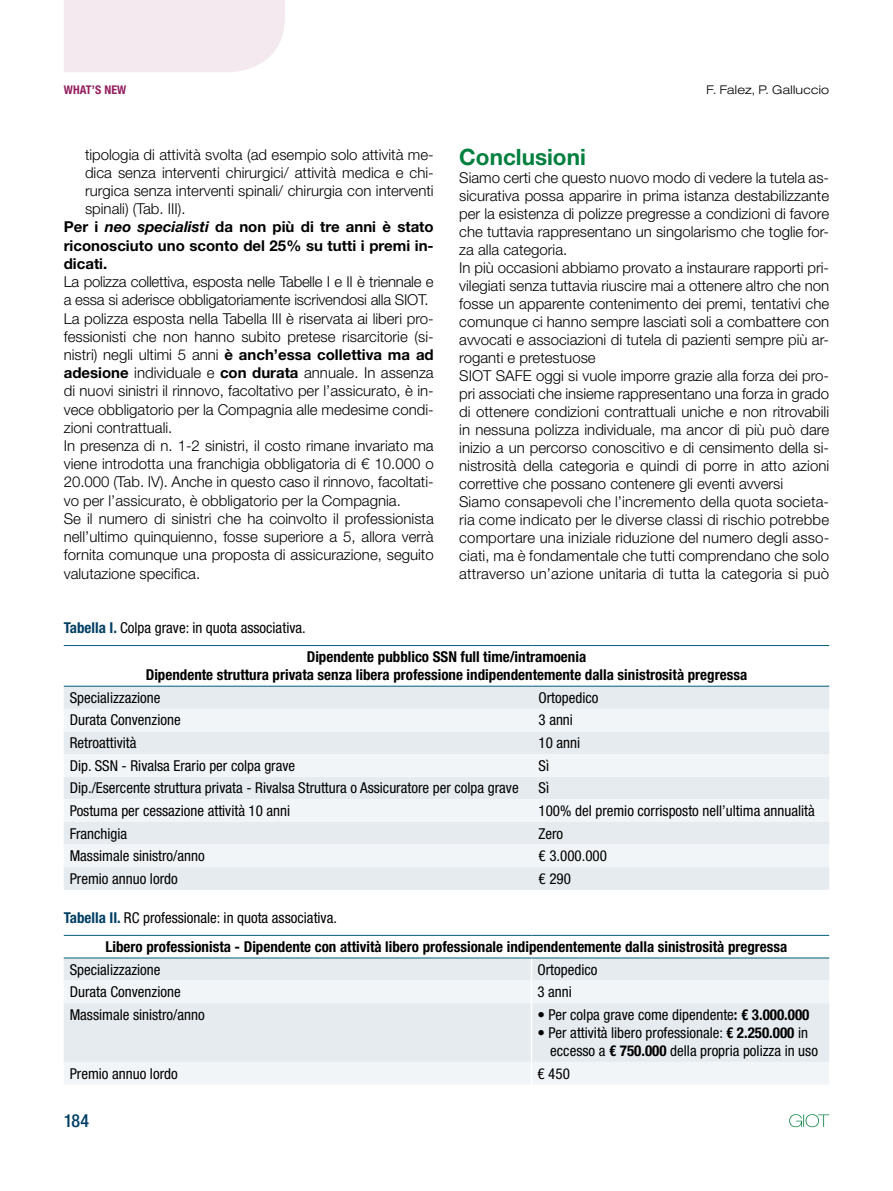
<style>
.page{position:relative;width:893px;height:1191px;background:#fff}
.page>*{position:absolute;margin:0;border:0;box-sizing:border-box;transform-origin:0 0}
.t1{font:700 22.5px "Helvetica Neue LT Std";color:#007f3e}
.t2{font:500 condensed 18px "Helvetica Neue LT Std";color:#003e64}
.t3{font:300 15px/18px "Helvetica Neue LT Std";color:#000}
.t4{font:condensed 15px/18px "Helvetica Neue LT Std";color:#000}
.t5{font:700 condensed 15px/18px "Helvetica Neue LT Std";color:#000;text-align:center}
.t6{font:700 15px "Helvetica Neue LT Std";color:#000}
.t7{font:300 expanded 12px "Helvetica Neue LT Std";letter-spacing:.025em;color:#000}
.t8{font:700 condensed 12px "Helvetica Neue LT Std";letter-spacing:.01em;color:#941f5e}
.s1{font-style:italic}
.s2{font-weight:700}
.s3{font-weight:700;color:#003e64}
.s4{color:#003e64}
.s5{font-weight:400}
</style>
<div class="page">
<div style="left:64px;top:0;width:221px;height:72px;background:#f3e9ee"></div>
<svg style="left:789px;top:1114px;width:40px;height:13px"></svg>
<div style="left:64px;top:687px;width:765px;height:202px;background:#e6ebef"></div>
<svg style="left:64px;top:709px;width:765px;height:158px;fill:#f2f5f7"></svg>
<hr style="left:64px;top:645px;width:469px;height:1px;background:#005e77">
<hr style="left:533px;top:645px;width:296px;height:1px;background:#005e77">
<hr style="left:64px;top:686px;width:469px;height:1px;background:#005e77">
<hr style="left:533px;top:686px;width:296px;height:1px;background:#005e77">
<div style="left:64px;top:958px;width:765px;height:22px;background:#e6ebef"></div>
<svg style="left:64px;top:980px;width:765px;height:104px;fill:#e6ebef"></svg>
<svg style="left:531px;top:958px;width:1px;height:45px"></svg>
<hr style="left:531px;top:1003px;width:1px;height:58px;background:#fff">
<svg style="left:531px;top:1061px;width:1px;height:23px"></svg>
<hr style="left:64px;top:935px;width:467px;height:1px;background:#005e77">
<hr style="left:531px;top:935px;width:298px;height:1px;background:#005e77">
<hr style="left:64px;top:957px;width:467px;height:1px;background:#005e77">
<hr style="left:531px;top:957px;width:298px;height:1px;background:#005e77">
<p class="t8" style="left:64px;top:82px;width:64px">WHAT’S NEW</p>
<p class="t7" style="left:707px;top:82px;width:124px">F. Falez, P. Galluccio</p>
<p class="t3" style="left:85px;top:145px;width:350px">tipologia di attività svolta (ad esempio solo attività me-</p>
<p class="t3" style="left:85px;top:163px;width:350px">dica senza interventi chirurgici/ attività medica e chi-</p>
<p class="t3" style="left:85px;top:181px;width:350px">rurgica senza interventi spinali/ chirurgia con interventi</p>
<p class="t3" style="left:85px;top:200px;width:102px">spinali) (Tab. III).</p>
<p class="t6" style="left:64px;top:218px;width:371px">Per i <span class="s1">neo specialisti</span> da non più di tre anni è stato</p>
<p class="t6" style="left:64px;top:236px;width:371px">riconosciuto uno sconto del 25% su tutti i premi in-</p>
<p class="t6" style="left:64px;top:254px;width:45px">dicati.</p>
<p class="t3" style="left:64px;top:272px;width:371px">La polizza collettiva, esposta nelle Tabelle I e II è triennale e a essa si aderisce obbligatoriamente iscrivendosi alla SIOT.<br>La polizza esposta nella Tabella III è riservata ai liberi pro&shy;fessionisti che non hanno subito pretese risarcitorie (si&shy;nistri) negli ultimi 5 anni <span class="s2">è anch’essa collettiva ma ad adesione</span> individuale e <span class="s2">con durata</span> annuale. In assenza di nuovi sinistri il rinnovo, facoltativo per l’assicurato, è in&shy;vece obbligatorio per la Compagnia alle medesime condi&shy;zioni contrattuali.<br>In presenza di n. 1-2 sinistri, il costo rimane invariato ma viene introdotta una franchigia obbligatoria di € 10.000 o 20.000 (Tab. IV). Anche in questo caso il rinnovo, facoltati&shy;vo per l’assicurato, è obbligatorio per la Compagnia.<br>Se il numero di sinistri che ha coinvolto il professionista nell’ultimo quinquienno, fosse superiore a 5, allora verrà fornita comunque una proposta di assicurazione, seguito valutazione specifica.</p>
<h1 class="t1" style="left:459px;top:143px;width:128px">Conclusioni</h1>
<p class="t3" style="left:459px;top:168px;width:371px">Siamo certi che questo nuovo modo di vedere la tutela as&shy;sicurativa possa apparire in prima istanza destabilizzante per la esistenza di polizze pregresse a condizioni di favore che tuttavia rappresentano un singolarismo che toglie for&shy;za alla categoria.<br>In più occasioni abbiamo provato a instaurare rapporti pri&shy;vilegiati senza tuttavia riuscire mai a ottenere altro che non fosse un apparente contenimento dei premi, tentativi che comunque ci hanno sempre lasciati soli a combattere con avvocati e associazioni di tutela di pazienti sempre più ar&shy;roganti e pretestuose<br>SIOT SAFE oggi si vuole imporre grazie alla forza dei pro&shy;pri associati che insieme rappresentano una forza in grado di ottenere condizioni contrattuali uniche e non ritrovabili in nessuna polizza individuale, ma ancor di più può dare inizio a un percorso conoscitivo e di censimento della si&shy;nistrosità della categoria e quindi di porre in atto azioni correttive che possano contenere gli eventi avversi<br>Siamo consapevoli che l’incremento della quota societa&shy;ria come indicato per le diverse classi di rischio potrebbe comportare una iniziale riduzione del numero degli asso&shy;ciati, ma è fondamentale che tutti comprendano che solo attraverso un’azione unitaria di tutta la categoria si può</p>
<p class="t4" style="left:64px;top:618px;width:243px"><span class="s3">Tabella I.</span> Colpa grave: in quota associativa.</p>
<p class="t5" style="left:146px;top:647px;width:603px">Dipendente pubblico SSN full time/intramoenia<br>Dipendente struttura privata senza libera professione indipendentemente dalla sinistrosità pregressa</p>
<p class="t4" style="left:70px;top:688px;width:92px">Specializzazione</p>
<p class="t4" style="left:538px;top:688px;width:61px">Ortopedico</p>
<p class="t4" style="left:70px;top:711px;width:112px">Durata Convenzione</p>
<p class="t4" style="left:538px;top:711px;width:36px">3 anni</p>
<p class="t4" style="left:70px;top:733px;width:68px">Retroattività</p>
<p class="t4" style="left:538px;top:733px;width:43px">10 anni</p>
<p class="t4" style="left:70px;top:756px;width:227px">Dip. SSN - Rivalsa Erario per colpa grave</p>
<p class="t4" style="left:538px;top:756px;width:12px">Sì</p>
<p class="t4" style="left:70px;top:779px;width:450px">Dip./Esercente struttura privata - Rivalsa Struttura o Assicuratore per colpa grave</p>
<p class="t4" style="left:538px;top:779px;width:12px">Sì</p>
<p class="t4" style="left:70px;top:801px;width:222px">Postuma per cessazione attività 10 anni</p>
<p class="t4" style="left:538px;top:801px;width:278px">100% del premio corrisposto nell’ultima annualità</p>
<p class="t4" style="left:70px;top:824px;width:59px">Franchigia</p>
<p class="t4" style="left:538px;top:824px;width:26px">Zero</p>
<p class="t4" style="left:70px;top:847px;width:136px">Massimale sinistro/anno</p>
<p class="t4" style="left:538px;top:847px;width:70px">€ 3.000.000</p>
<p class="t4" style="left:70px;top:869px;width:109px">Premio annuo lordo</p>
<p class="t4" style="left:538px;top:869px;width:34px">€ 290</p>
<p class="t5" style="left:106px;top:902px;width:683px;line-height:29.4px;text-align:left;text-indent:-42px"><span class="s4">Tabella II.</span> <span class="s5">RC professionale: in quota associativa.<br></span>Libero professionista - Dipendente con attività libero professionale indipendentemente dalla sinistrosità pregressa</p>
<p class="t4" style="left:70px;top:960px;width:92px">Specializzazione</p>
<p class="t4" style="left:537px;top:960px;width:61px">Ortopedico</p>
<p class="t4" style="left:70px;top:983px;width:112px">Durata Convenzione</p>
<p class="t4" style="left:537px;top:983px;width:36px">3 anni</p>
<p class="t4" style="left:70px;top:1005px;width:136px">Massimale sinistro/anno</p>
<p class="t4" style="left:537px;top:1005px;width:273px">• Per colpa grave come dipendente<span class="s2">: € 3.000.000</span></p>
<p class="t4" style="left:550px;top:1023px;width:269px;text-indent:-13px">• Per attività libero professionale: <span class="s2">€ 2.250.000</span> in eccesso a <span class="s2">€ 750.000</span> della propria polizza in uso</p>
<p class="t4" style="left:70px;top:1064px;width:109px">Premio annuo lordo</p>
<p class="t4" style="left:537px;top:1064px;width:34px">€ 450</p>
<p class="t2" style="left:64px;top:1110px;width:27px">184</p>
</div>
